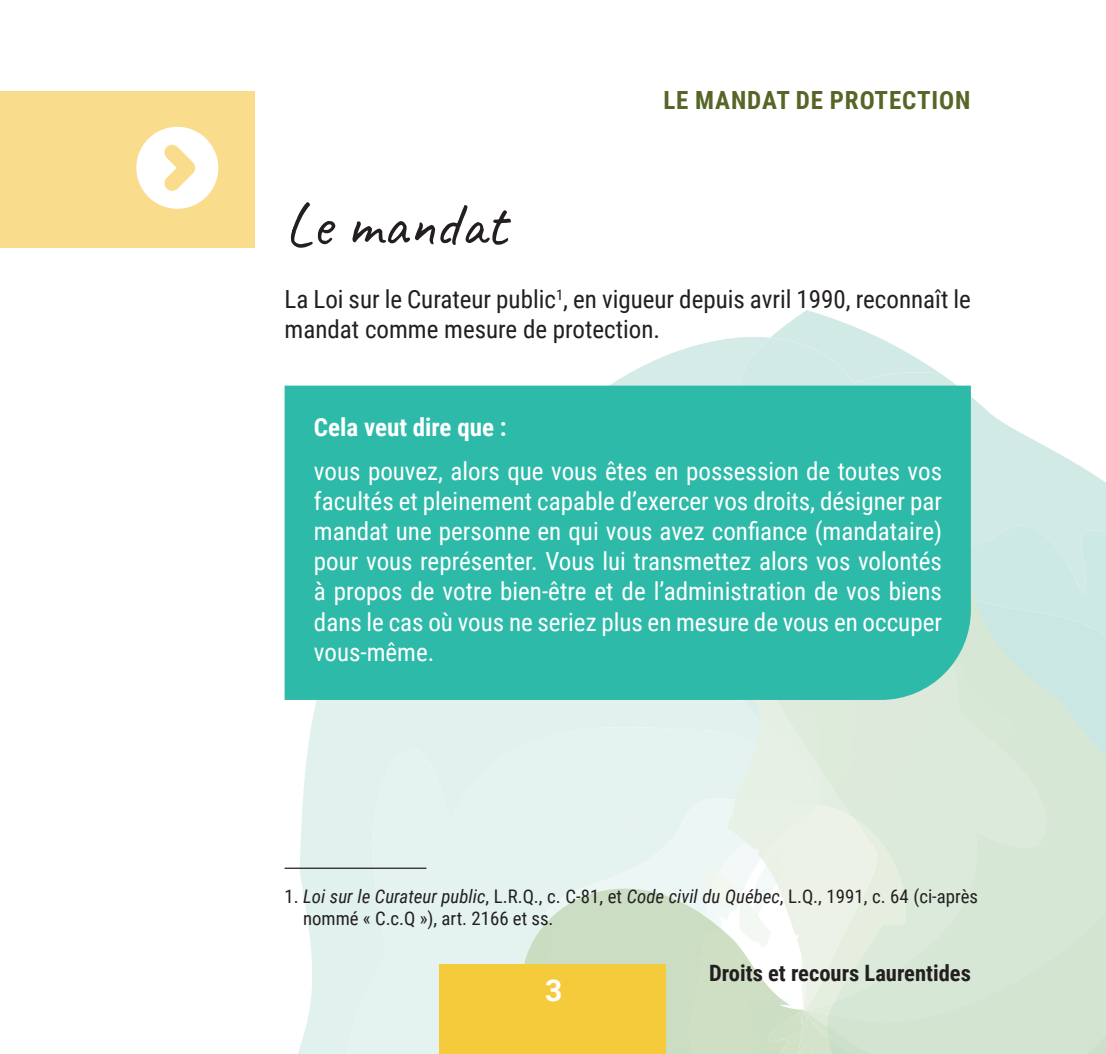
<style>
.page{position:relative;width:1106px;height:1054px;background:#fff}
.page>*{position:absolute;margin:0;border:0;box-sizing:border-box;transform-origin:0 0}
.t1{font:62.5px "Caveat";color:#231f20}
.t2{font:700 30px "Roboto";color:#fff}
.t3{font:25px/30px "Roboto Condensed";color:#fff;text-align:justify}
.t4{font:25px/30px "Roboto Condensed";color:#231f20}
.t5{font:700 25px "Roboto Condensed";letter-spacing:.035em;color:#566627}
.t6{font:700 25px "Roboto Condensed";color:#fff}
.t7{font:700 22.5px "Roboto Condensed";color:#231f20}
.t8{font:18.75px/22.5px "Roboto Condensed";color:#231f20}
.s1{font-style:italic}
</style>
<div class="page">
<svg style="left:776px;top:310px;width:101px;height:27px"></svg>
<svg style="left:866px;top:337px;width:239px;height:183px"></svg>
<svg style="left:610px;top:333px;width:256px;height:52px;fill:#d5ebe7"></svg>
<svg style="left:289px;top:699px;width:55px;height:354px;fill:#e0f1ee"></svg>
<div style="left:325px;top:699px;width:270px;height:109px;background:#e0f1ee"></div>
<div style="left:344px;top:726px;width:251px;height:327px;background:#e4f3f0"></div>
<div style="left:544px;top:798px;width:51px;height:89px;background:#e4f3f0"></div>
<svg style="left:513px;top:887px;width:82px;height:76px;background:#d6e7d7"></svg>
<div style="left:666px;top:1010px;width:136px;height:43px;background:#cedfc4"></div>
<svg style="left:1046px;top:520px;width:59px;height:309px;background:#d0e7df"></svg>
<div style="left:802px;top:829px;width:303px;height:224px;background:#d3e5d1"></div>
<svg style="left:595px;top:520px;width:451px;height:490px;background:#d7e9db"></svg>
<svg style="left:653px;top:699px;width:225px;height:311px;background:#e4efe4"></svg>
<div style="left:439px;top:963px;width:227px;height:90px;background:#f6cb3b"></div>
<div style="left:0;top:91px;width:255px;height:156px;background:#f9dd8c"></div>
<svg style="left:136px;top:127px;width:82px;height:82px"></svg>
<hr style="left:284px;top:867px;width:142px;height:1px;background:#231f20">
<div style="left:284px;top:385px;width:686px;height:314px;background:#2ebaa9"></div>
<h1 class="t1" style="left:284px;top:185px;width:223px">Le mandat</h1>
<p class="t5" style="left:663px;top:82px;width:308px">LE MANDAT DE PROTECTION</p>
<p class="t4" style="left:284px;top:283px;width:687px">La Loi sur le Curateur public<sup>1</sup>, en vigueur depuis avril 1990, reconnaît le mandat comme mesure de protection.</p>
<p class="t6" style="left:314px;top:409px;width:194px">Cela veut dire que :</p>
<p class="t3" style="left:314px;top:455px;width:629px">vous pouvez, alors que vous êtes en possession de toutes vos facultés et pleinement capable d’exercer vos droits, désigner par mandat une personne en qui vous avez confiance (mandataire) pour vous représenter. Vous lui transmettez alors vos volontés à propos de votre bien-être et de l’administration de vos biens dans le cas où vous ne seriez plus en mesure de vous en occuper vous-même.</p>
<p class="t8" style="left:303px;top:883px;width:676px;text-indent:-18px">1. <span class="s1">Loi sur le Curateur public</span>, L.R.Q., c. C-81, et <span class="s1">Code civil du Québec</span>, L.Q., 1991, c. 64 (ci-après nommé « C.c.Q »), art. 2166 et ss.</p>
<p class="t2" style="left:545px;top:969px;width:19px">3</p>
<p class="t7" style="left:709px;top:956px;width:263px">Droits et recours Laurentides</p>
</div>
